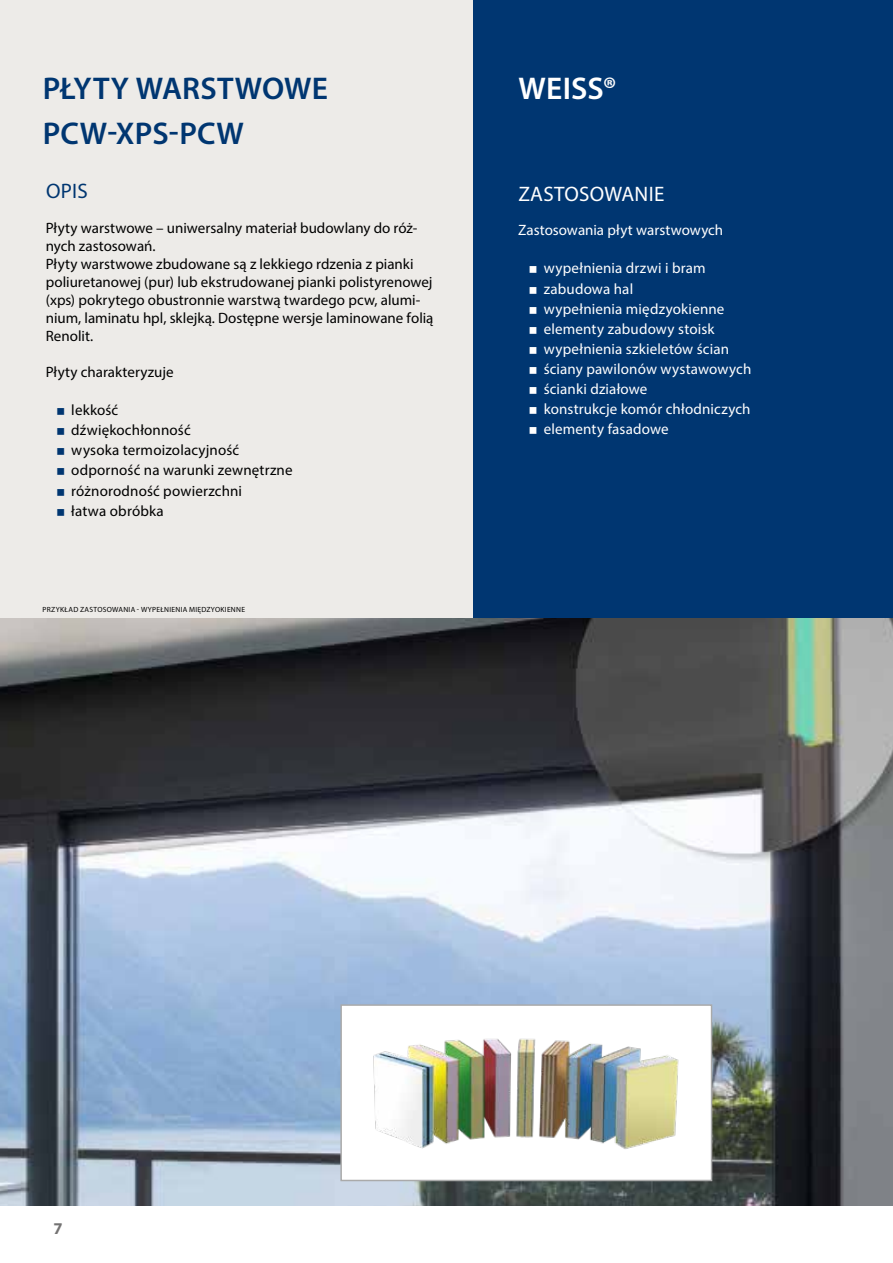
<style>
.page{position:relative;width:893px;height:1263px;background:#fff}
.page>*{position:absolute;margin:0;border:0;box-sizing:border-box;transform-origin:0 0}
.t1{font:600 31.5px/45px "Myriad Pro";letter-spacing:.005em;color:#003671}
.t2{font:600 31.5px "Myriad Pro";letter-spacing:.005em;color:#fff}
.t3{font:21px "Myriad Pro";letter-spacing:.015em;color:#fff}
.t4{font:21px "Myriad Pro";color:#003671}
.t5{font:700 16.5px "Myriad Pro";color:#747373}
.t6{font:15px/18px "Myriad Pro";letter-spacing:.005em;color:#000}
.t7{font:15px/20.1px "Myriad Pro";letter-spacing:.01em;color:#fff}
.t8{font:7.5px "Myriad Pro";letter-spacing:.04em;color:#000}
</style>
<div class="page">
<div style="left:0;top:0;width:473px;height:1093px;background:#edebe8"></div>
<div style="left:473px;top:0;width:420px;height:1199px;background:#003671"></div>
<img style="left:0;top:619px;width:893px;height:586px">
<div style="left:341px;top:1005px;width:370px;height:175px;background:#fff"></div>
<img style="left:373px;top:1038px;width:306px;height:111px">
<div style="left:340px;top:1004px;width:372px;height:177px;border:2px solid #aaa"></div>
<h1 class="t1" style="left:43px;top:65px;width:287px">PŁYTY WARSTWOWE<br>PCW-XPS-PCW</h1>
<h1 class="t2" style="left:518px;top:69px;width:100px">WEISS®</h1>
<h2 class="t4" style="left:46px;top:178px;width:43px">OPIS</h2>
<p class="t6" style="left:46px;top:219px;width:389px">Płyty warstwowe – uniwersalny materiał budowlany do róż&shy;nych zastosowań.<br>Płyty warstwowe zbudowane są z lekkiego rdzenia z pianki poliuretanowej (pur) lub ekstrudowanej pianki polistyrenowej (xps) pokrytego obustronnie warstwą twardego pcw, alumi&shy;nium, laminatu hpl, sklejką. Dostępne wersje laminowane folią Renolit.</p>
<p class="t6" style="left:46px;top:363px;width:129px">Płyty charakteryzuje</p>
<p class="t6" style="left:71px;top:400px;width:223px;line-height:20.1px">lekkość<br>dźwiękochłonność<br>wysoka termoizolacyjność odporność na warunki zewnętrzne różnorodność powierzchni<br>łatwa obróbka</p>
<h2 class="t3" style="left:518px;top:181px;width:148px">ZASTOSOWANIE</h2>
<p class="t7" style="left:518px;top:220px;width:207px">Zastosowania płyt warstwowych</p>
<p class="t7" style="left:544px;top:258px;width:209px">wypełnienia drzwi i bram zabudowa hal<br>wypełnienia międzyokienne elementy zabudowy stoisk wypełnienia szkieletów ścian ściany pawilonów wystawowych ścianki działowe<br>konstrukcje komór chłodniczych elementy fasadowe</p>
<p class="t8" style="left:43px;top:605px;width:204px">PRZYKŁAD ZASTOSOWANIA - WYPEŁNIENIA MIĘDZYOKIENNE</p>
<p class="t5" style="left:53px;top:1218px;width:11px">7</p>
</div>
